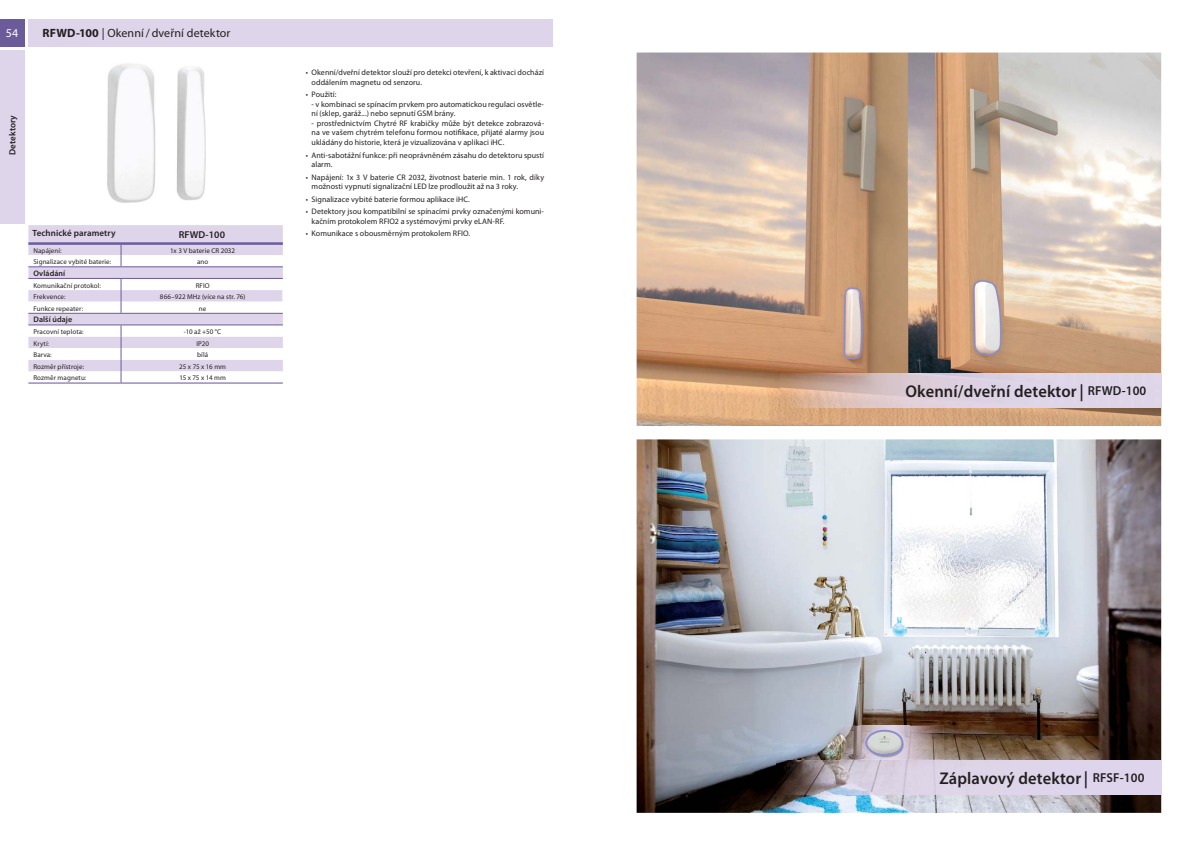
<style>
.page{position:relative;width:1191px;height:842px;background:#fff}
.page>*{position:absolute;margin:0;border:0;box-sizing:border-box;transform-origin:0 0}
.t1{font:600 17px "Myriad Pro";letter-spacing:.01em;color:#231f20}
.t2{font:600 13px "Myriad Pro";letter-spacing:.01em;color:#231f20}
.t3{font:12px "Myriad Pro";letter-spacing:.01em;color:#231f20}
.t4{font:12px "Myriad Pro";color:#fff}
.t5{font:600 10px "Myriad Pro";letter-spacing:.01em;color:#231f20}
.t6{font:600 9px "Myriad Pro";letter-spacing:.01em;color:#231f20}
.t7{font:8px/9.6px "Myriad Pro";letter-spacing:.01em;color:#231f20}
.t8{font:600 8px "Myriad Pro";letter-spacing:.01em;color:#231f20}
.t9{font:7px/11.6px "Myriad Pro";letter-spacing:.015em;color:#231f20}
.s1{font-weight:700}
</style>
<div class="page">
<div style="left:28px;top:19px;width:525px;height:27px;background:#dfd5ea"></div>
<div style="left:0;top:19px;width:24px;height:27px;background:#6b5b9b"></div>
<div style="left:0;top:50px;width:24px;height:174px;background:#dfd5ea"></div>
<svg style="left:28px;top:225px;width:255px;height:158px"></svg>
<hr style="left:28px;top:383px;width:255px;height:1px;background:#6850a1">
<hr style="left:28px;top:266px;width:255px;height:1px;background:#6b5b9b">
<hr style="left:28px;top:278px;width:255px;height:1px;background:#6b5b9b">
<hr style="left:28px;top:313px;width:255px;height:1px;background:#6b5b9b">
<hr style="left:28px;top:324px;width:255px;height:1px;background:#6b5b9b">
<hr style="left:28px;top:242px;width:255px;height:3px;background:#6b5b9b">
<img style="left:107px;top:64px;width:98px;height:138px">
<img style="left:636px;top:439px;width:525px;height:374px">
<img style="left:777px;top:760px;width:384px;height:34px">
<img style="left:841px;top:726px;width:103px;height:34px">
<img style="left:636px;top:53px;width:525px;height:373px">
<img style="left:780px;top:374px;width:381px;height:33px">
<img style="left:860px;top:725px;width:49px;height:32px">
<svg style="left:859px;top:729px;width:44px;height:28px"></svg>
<h3 class="t4" style="left:6px;top:29px;width:14px">54</h3>
<p class="t6" style="left:9px;top:155px;width:41px;rotate:-90deg">Detektory</p>
<h3 class="t3" style="left:43px;top:29px;width:189px"><span class="s1">RFWD-100</span> | Okenní / dveřní detektor</h3>
<p class="t7" style="left:311px;top:68px;width:234px;text-indent:-6px">• Okenní/dveřní detektor slouží pro detekci otevření, k aktivaci dochází oddálením magnetu od senzoru.</p>
<p class="t7" style="left:306px;top:90px;width:32px">• Použití:</p>
<p class="t7" style="left:311px;top:100px;width:234px">- v kombinaci se spínacím prvkem pro automatickou regulaci osvětle&shy;ní (sklep, garáž...) nebo sepnutí GSM brány.</p>
<p class="t7" style="left:311px;top:119px;width:234px;text-align:justify">- prostřednictvím Chytré RF krabičky může být detekce zobrazová&shy;na ve vašem chytrém telefonu formou notifikace, přijaté alarmy jsou ukládány do historie, která je vizualizována v aplikaci iHC.</p>
<p class="t7" style="left:311px;top:151px;width:234px;text-indent:-6px">• Anti-sabotážní funkce: při neoprávněném zásahu do detektoru spustí alarm.</p>
<p class="t7" style="left:311px;top:173px;width:234px;text-indent:-6px">• Napájení: 1x 3 V baterie CR 2032, životnost baterie min. 1 rok, díky možnosti vypnutí signalizační LED lze prodloužit až na 3 roky.</p>
<p class="t7" style="left:306px;top:195px;width:165px">• Signalizace vybité baterie formou aplikace iHC.</p>
<p class="t7" style="left:311px;top:207px;width:234px;text-indent:-6px">• Detektory jsou kompatibilní se spínacími prvky označenými komuni&shy;kačním protokolem RFIO2 a systémovými prvky eLAN-RF.</p>
<p class="t6" style="left:33px;top:230px;width:84px">Technické parametry</p>
<p class="t7" style="left:306px;top:229px;width:166px">• Komunikace s obousměrným protokolem RFIO.</p>
<p class="t9" style="left:33px;top:245px;width:79px">Napájení:<br>Signalizace vybité baterie:</p>
<p class="t8" style="left:33px;top:270px;width:33px">Ovládání</p>
<p class="t9" style="left:33px;top:280px;width:69px">Komunikační protokol:<br>Frekvence:<br>Funkce repeater:</p>
<p class="t8" style="left:33px;top:317px;width:40px">Další údaje</p>
<p class="t9" style="left:33px;top:326px;width:54px">Pracovní teplota:<br>Krytí:<br>Barva:<br>Rozměr přístroje:<br>Rozměr magnetu:</p>
<p class="t5" style="left:179px;top:231px;width:48px">RFWD-100</p>
<p class="t9" style="left:170px;top:245px;width:66px;text-align:center">1x 3 V baterie CR 2032 ano</p>
<p class="t9" style="left:160px;top:280px;width:87px;text-align:center">RFIO<br>866–922 MHz (více na str. 76) ne</p>
<p class="t9" style="left:179px;top:326px;width:48px;text-align:center">-10 až +50 °C<br>IP20<br>bílá<br>25 x 75 x 16 mm<br>15 x 75 x 14 mm</p>
<h1 class="t1" style="left:905px;top:385px;width:180px">Okenní/dveřní detektor |</h1>
<h2 class="t2" style="left:1088px;top:386px;width:60px">RFWD-100</h2>
<h1 class="t1" style="left:939px;top:772px;width:150px">Záplavový detektor |</h1>
<h2 class="t2" style="left:1092px;top:773px;width:53px">RFSF-100</h2>
</div>
